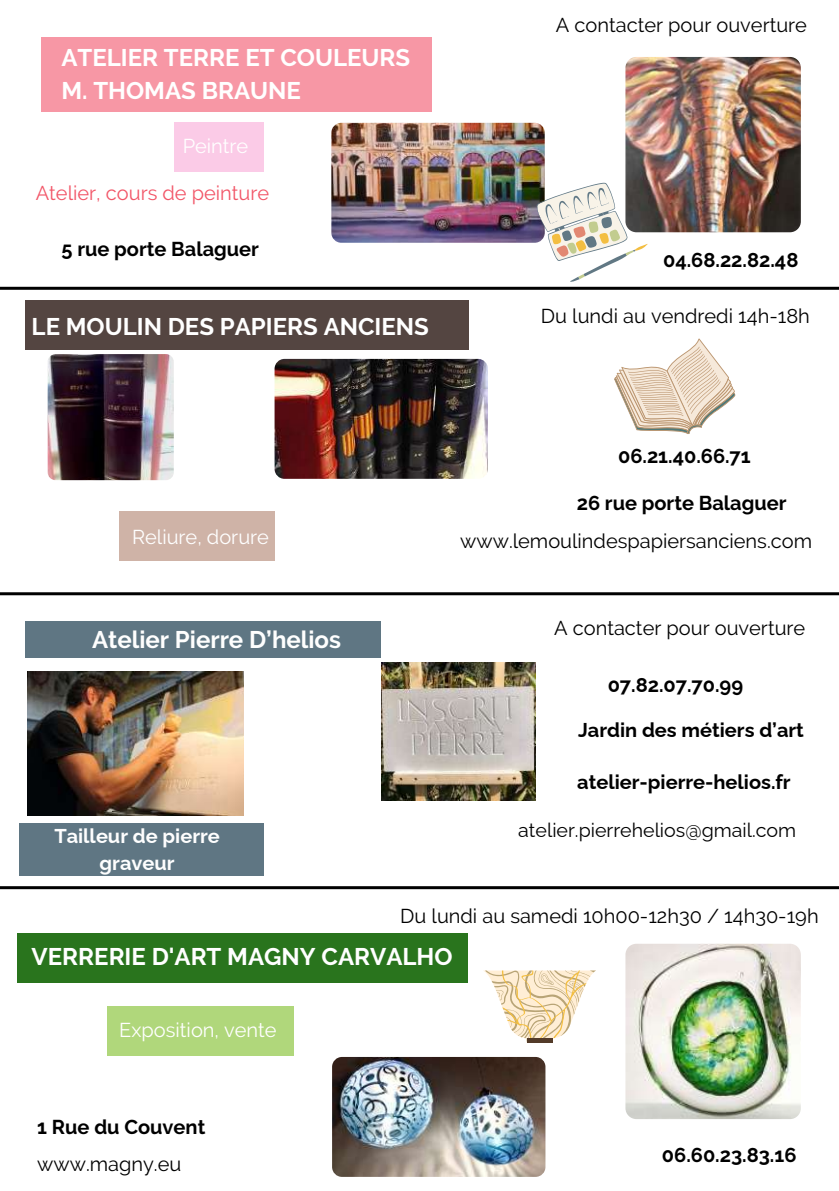
<style>
.page{position:relative;width:839px;height:1191px;background:#fff}
.page>*{position:absolute;margin:0;border:0;box-sizing:border-box;transform-origin:0 0}
.t1{font:700 24px/33px "Raleway";color:#fff}
.t2{font:700 24px "Raleway";color:#fefefe}
.t3{font:20px "Raleway";color:#000}
.t4{font:700 20px "Raleway";color:#000}
.t5{font:20px "Raleway";color:#fff}
.t6{font:20px "Raleway";color:#f25668}
.t7{font:700 20px/27px "Raleway";color:#fefefe;text-align:center}
.t8{font:19.6px "Raleway";color:#000}
</style>
<div class="page">
<hr style="left:0;top:886px;width:838px;height:3px;background:#000">
<hr style="left:0;top:287px;width:838px;height:3px;background:#000">
<img style="left:331px;top:123px;width:213px;height:120px;border-radius:10px">
<img style="left:625px;top:57px;width:175px;height:175px;border-radius:11px">
<div style="left:41px;top:38px;width:391px;height:74px;background:#f797a5"></div>
<div style="left:174px;top:122px;width:90px;height:50px;background:#fbcbe7"></div>
<svg style="left:536px;top:183px;width:111px;height:99px"></svg>
<div style="left:25px;top:300px;width:443px;height:50px;background:#544541"></div>
<div style="left:119px;top:511px;width:155px;height:50px;background:#cfb3a7"></div>
<img style="left:274px;top:359px;width:214px;height:120px;border-radius:10px">
<img style="left:48px;top:354px;width:126px;height:126px;border-radius:8px">
<div style="left:17px;top:933px;width:451px;height:50px;background:#29741d"></div>
<div style="left:107px;top:1006px;width:187px;height:50px;background:#b0d77b"></div>
<img style="left:332px;top:1057px;width:213px;height:120px;border-radius:10px">
<img style="left:625px;top:944px;width:175px;height:175px;border-radius:11px">
<svg style="left:614px;top:338px;width:122px;height:96px"></svg>
<svg style="left:483px;top:970px;width:112px;height:72px"></svg>
<hr style="left:526px;top:1038px;width:26px;height:4px;background:#533b29">
<img style="left:27px;top:671px;width:216px;height:144px">
<img style="left:381px;top:662px;width:155px;height:138px">
<div style="left:26px;top:621px;width:355px;height:37px;background:#5f7683"></div>
<hr style="left:0;top:592px;width:838px;height:3px;background:#000">
<div style="left:19px;top:823px;width:245px;height:52px;background:#5f7683"></div>
<p class="t1" style="left:61px;top:41px;width:350px">ATELIER TERRE ET COULEURS<br>M. THOMAS BRAUNE</p>
<p class="t5" style="left:183px;top:135px;width:67px">Peintre</p>
<p class="t6" style="left:36px;top:181px;width:235px">Atelier, cours de peinture</p>
<p class="t4" style="left:61px;top:237px;width:199px">5 rue porte Balaguer</p>
<p class="t1" style="left:32px;top:310px;width:399px">LE MOULIN DES PAPIERS ANCIENS</p>
<p class="t3" style="left:556px;top:13px;width:252px">A contacter pour ouverture</p>
<p class="t4" style="left:663px;top:248px;width:137px">04.68.22.82.48</p>
<p class="t3" style="left:541px;top:304px;width:270px">Du lundi au vendredi 14h-18h</p>
<p class="t5" style="left:132px;top:526px;width:138px">Reliure, dorure</p>
<p class="t2" style="left:92px;top:626px;width:250px">Atelier Pierre D’helios</p>
<p class="t7" style="left:54px;top:822px;width:167px">Tailleur de pierre graveur</p>
<p class="t4" style="left:618px;top:444px;width:134px">06.21.40.66.71</p>
<p class="t4" style="left:576px;top:491px;width:211px">26 rue porte Balaguer</p>
<p class="t3" style="left:460px;top:529px;width:353px">www.lemoulindespapiersanciens.com</p>
<p class="t3" style="left:554px;top:616px;width:252px">A contacter pour ouverture</p>
<p class="t4" style="left:607px;top:674px;width:137px">07.82.07.70.99</p>
<p class="t4" style="left:578px;top:718px;width:227px">Jardin des métiers d’art</p>
<p class="t4" style="left:577px;top:770px;width:215px">atelier-pierre-helios.fr</p>
<p class="t8" style="left:518px;top:819px;width:279px">atelier.pierrehelios@gmail.com</p>
<p class="t3" style="left:400px;top:905px;width:420px">Du lundi au samedi 10h00-12h30 / 14h30-19h</p>
<p class="t1" style="left:32px;top:940px;width:422px">VERRERIE D'ART MAGNY CARVALHO</p>
<p class="t5" style="left:119px;top:1019px;width:159px">Exposition, vente</p>
<p class="t4" style="left:37px;top:1116px;width:170px">1 Rue du Couvent</p>
<p class="t3" style="left:37px;top:1153px;width:146px">www.magny.eu</p>
<p class="t4" style="left:662px;top:1143px;width:136px">06.60.23.83.16</p>
</div>
